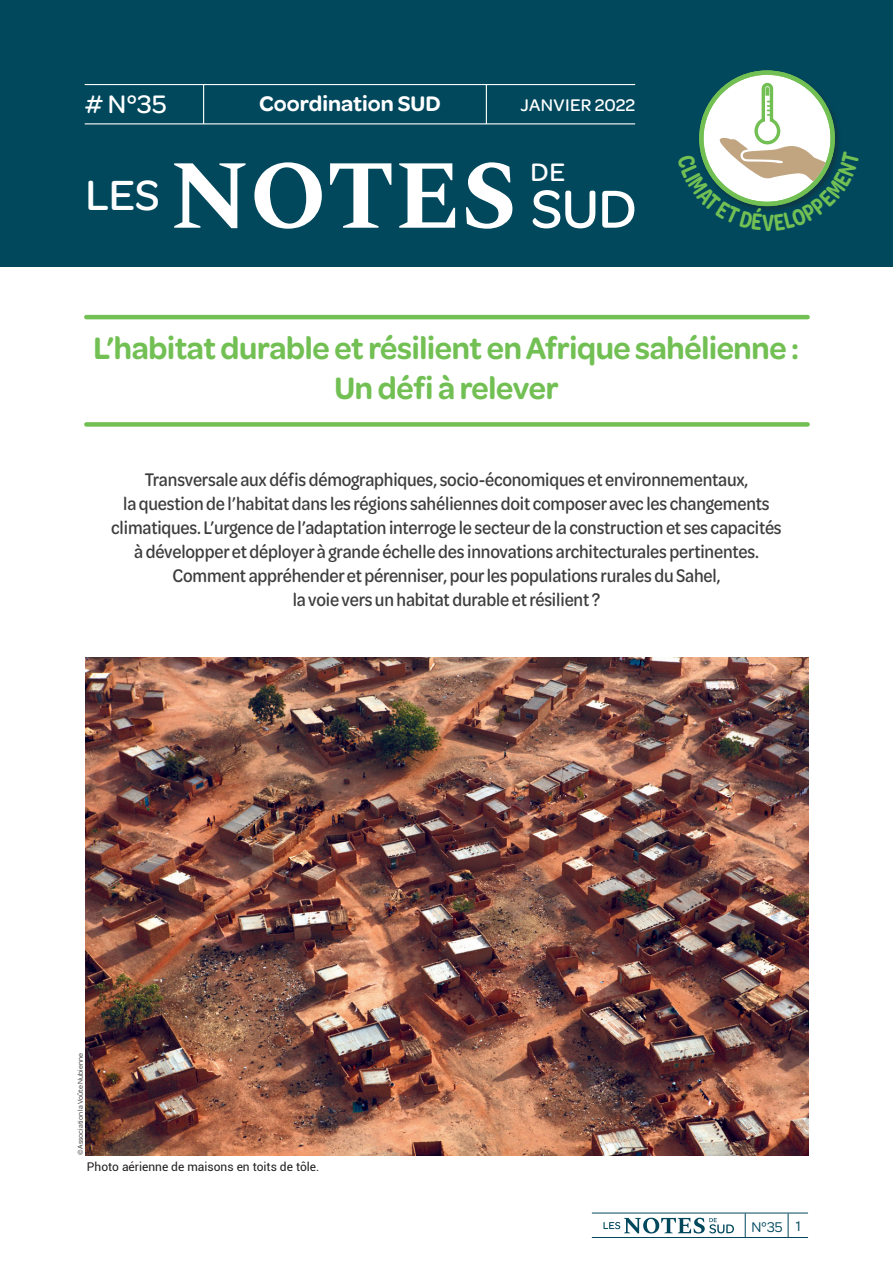
<style>
.page{position:relative;width:893px;height:1263px;background:#fff}
.page>*{position:absolute;margin:0;border:0;box-sizing:border-box;transform-origin:0 0}
.t1{font:700 97.5px "Spectral";color:#fff}
.t2{font:500 45px "Omnes";color:#fff}
.t3{font:600 33px/40.5px "Omnes";letter-spacing:-.01em;color:#72c054;text-align:center;scale:.95 1}
.t4{font:500 27px "Omnes";color:#fff}
.t5{font:600 22.5px "Omnes";color:#fff}
.t6{font:500 19.5px/24px "Omnes Cond";letter-spacing:-.01em;color:#3e3e3f;text-align:center}
.t7{font:500 18px "Omnes";letter-spacing:.02em;color:#fff}
.t8{font:15px "Omnes";color:#01485d}
.t9{font:12px "Roboto";color:#231f20}
.t10{font:7.5px "Omnes";color:#312f30}
.s1{font-family:"Omnes";font-weight:500;font-size:57px}
</style>
<div class="page">
<hr style="left:592px;top:1213px;width:216px;height:1px;background:#01485d">
<svg style="left:788px;top:1213px;width:1px;height:24px"></svg>
<svg style="left:745px;top:1213px;width:1px;height:24px"></svg>
<hr style="left:592px;top:1237px;width:216px;height:1px;background:#01485d">
<svg style="left:603px;top:1218px;width:131px;height:15px"></svg>
<div style="left:0;top:0;width:893px;height:267px;background:#01485d"></div>
<hr style="left:85px;top:84px;width:550px;height:1px;background:#fff">
<hr style="left:85px;top:123px;width:550px;height:1px;background:#fff">
<hr style="left:203px;top:85px;width:1px;height:39px;background:#fff">
<hr style="left:486px;top:85px;width:1px;height:39px;background:#fff">
<hr style="left:86px;top:315px;width:722px;height:4px;background:#72c054">
<div style="left:86px;top:422px;width:722px;height:5px;background:#72c054"></div>
<img style="left:85px;top:657px;width:723px;height:498px">
<div style="left:697px;top:69px;width:145px;height:144px;background:#231f20;opacity:.4"></div>
<svg style="left:697px;top:81px;width:145px;height:132px"></svg>
<h3 class="t4" style="left:85px;top:86px;width:83px"># N°35</h3>
<p class="t5" style="left:259px;top:88px;width:183px">Coordination SUD</p>
<p class="t7" style="left:520px;top:92px;width:116px">JANVIER 2022</p>
<h2 class="t2" style="left:85px;top:164px;width:76px">LES</h2>
<h1 class="t1" style="left:170px;top:125px;width:468px">NOTES <span class="s1">SUD</span></h1>
<h3 class="t4" style="left:530px;top:154px;width:36px">DE</h3>
<h3 class="t3" style="left:93px;top:325px;width:745px">L’habitat durable et résilient en Afrique sahélienne :<br>Un défi à relever</h3>
<p class="t6" style="left:111px;top:467px;width:672px">Transversale aux défis démographiques, socio-économiques et environnementaux,<br>la question de l’habitat dans les régions sahéliennes doit composer avec les changements climatiques. L’urgence de l’adaptation interroge le secteur de la construction et ses capacités à développer et déployer à grande échelle des innovations architecturales pertinentes.<br>Comment appréhender et pérenniser, pour les populations rurales du Sahel,<br>la voie vers un habitat durable et résilient ?</p>
<p class="t10" style="left:75px;top:1155px;width:104px;rotate:-90deg">© Association la Voûte Nubienne</p>
<p class="t9" style="left:87px;top:1158px;width:234px">Photo aérienne de maisons en toits de tôle.</p>
<p class="t8" style="left:751px;top:1217px;width:51px">N°35 1</p>
</div>
